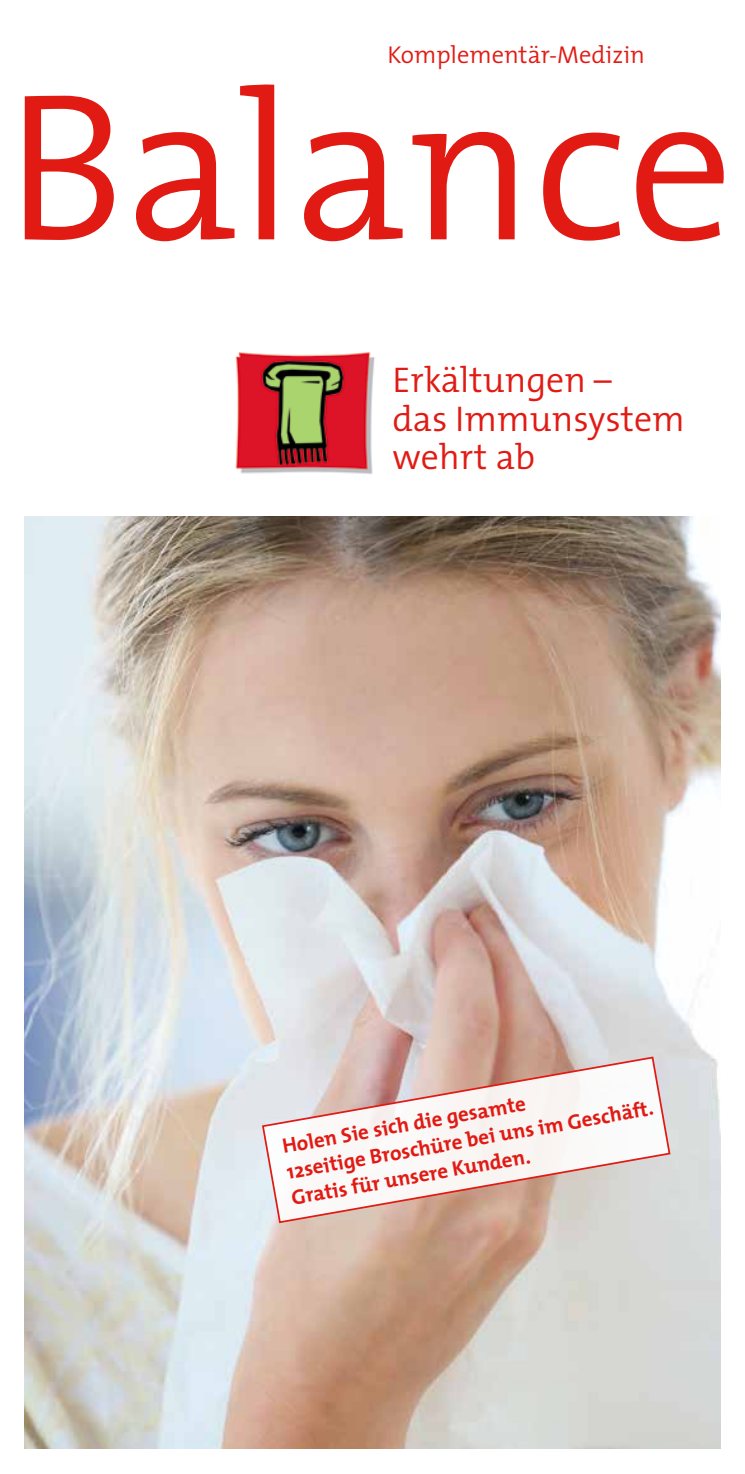
<style>
.page{position:relative;width:745px;height:1474px;background:#fff}
.page>*{position:absolute;margin:0;border:0;box-sizing:border-box;transform-origin:0 0}
.t1{font:300 211.75px "The Mix";color:#e11b14}
.t2{font:300 35.88px/38.5px "The Mix";color:#e11b14}
.t3{font:300 24.5px "The Mix";color:#e11b14}
.t4{font:700 21px/26.2px "The Mix";color:#e11b14}
</style>
<div class="page">
<img style="left:235px;top:352px;width:140px;height:122px">
<img style="left:25px;top:516px;width:694px;height:932px">
<svg style="left:261px;top:1055px;width:410px;height:169px"></svg>
<p class="t3" style="left:387px;top:34px;width:259px">Komplementär-Medizin</p>
<h1 class="t1" style="left:5px;top:-8px;width:729px">Balance</h1>
<h2 class="t2" style="left:392px;top:360px;width:294px">Erkältungen –<br>das Immunsystem wehrt ab</h2>
<p class="t4" style="left:280px;top:1132px;width:373px;rotate:-10deg">Holen Sie sich die gesamte<br>12seitige Broschüre bei uns im Geschäft.<br>Gratis für unsere Kunden.</p>
</div>
